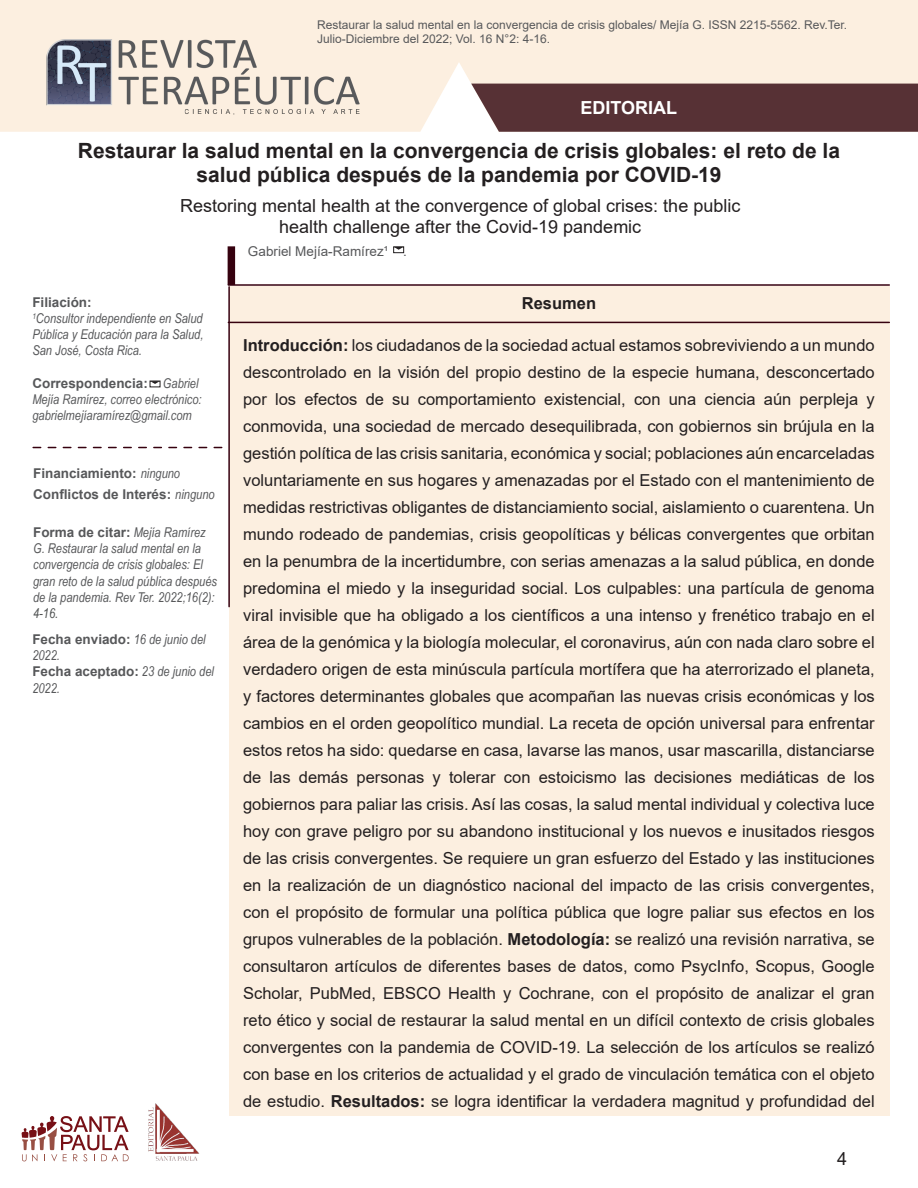
<style>
.page{position:relative;width:918px;height:1188px;background:#fff}
.page>*{position:absolute;margin:0;border:0;box-sizing:border-box;transform-origin:0 0}
.Título_del_artículo{font:700 21px/24.2px "Arial";color:#231f20;text-align:center}
.Título_en_inglés_del{font:18px/20.7px "Arial";color:#231f20;text-align:center}
.t1{font:700 18px "Arial";color:#fff}
.Párrafo_con_sangría{font:16.5px/27px "Arial";color:#231f20;text-align:justify}
.Título_del_artículo-2{font:700 16.5px "Arial";color:#231f20}
.Filiaciones{font:italic 13.5px/16.2px "Arial Narrow";color:#57585a}
.t2{font:700 13.5px "Arial";color:#57585a}
.t3{font:13.5px "Arial";color:#57585a}
.t4{font:12px/14.4px "Arial";color:#57585a}
.s1{font-family:"Arial";font-weight:700;font-style:normal}
.s2{font-family:"Arial Narrow";font-weight:400;font-style:italic}
.s3{color:#4f5252}
.s4{font-weight:700}
</style>
<div class="page">
<img style="left:148px;top:1103px;width:52px;height:58px">
<div style="left:0;top:0;width:918px;height:132px;background:#fcefe0"></div>
<svg style="left:22px;top:1116px;width:107px;height:45px"></svg>
<img style="left:29px;top:20px;width:348px;height:112px">
<div style="left:230px;top:286px;width:660px;height:830px;background:#fcefe0"></div>
<div style="left:471px;top:84px;width:447px;height:48px;background:#573135"></div>
<hr style="left:228px;top:287px;width:2px;height:320px;background:#36010f">
<div style="left:228px;top:246px;width:7px;height:39px;background:#36010f"></div>
<hr style="left:228px;top:284px;width:661px;height:2px;background:#36010f">
<svg style="left:33px;top:447px;width:189px;height:1px"></svg>
<div style="left:393px;top:246px;width:11px;height:7px;border:1px solid #231f20"></div>
<svg style="left:394px;top:247px;width:9px;height:3px"></svg>
<svg style="left:150px;top:381px;width:10px;height:3px"></svg>
<hr style="left:228px;top:322px;width:661px;height:1px;background:#36010f">
<p class="t4" style="left:317px;top:17px;width:532px">Restaurar la salud mental en la convergencia de crisis globales/ Mejía G. ISSN 2215-5562. Rev.Ter.<br>Julio-Diciembre del 2022; Vol. 16 N°2: 4-16.</p>
<p class="t1" style="left:580px;top:95px;width:98px">EDITORIAL</p>
<p class="Título_del_artículo" style="left:78px;top:139px;width:764px">Restaurar la salud mental en la convergencia de crisis globales: el reto de la salud pública después de la pandemia por COVID-19</p>
<p class="Título_en_inglés_del" style="left:180px;top:196px;width:562px">Restoring mental health at the convergence of global crises: the public health challenge after the Covid-19 pandemic</p>
<p class="t3" style="left:248px;top:242px;width:161px">Gabriel Mejía-Ramírez¹ .</p>
<p class="t2" style="left:32px;top:293px;width:61px">Filiación:</p>
<p class="Filiaciones" style="left:32px;top:310px;width:173px;text-align:justify"><sup>1</sup>Consultor independiente en Salud Pública y Educación para la Salud, San José, Costa Rica.</p>
<p class="Filiaciones" style="left:32px;top:375px;width:171px"><span class="s1">Correspondencia:</span> Gabriel<br>Mejía Ramírez, correo electrónico: gabrielmejíaramírez@gmail.com</p>
<p class="t2" style="left:33px;top:463px;width:148px">Financiamiento: <span class="s2">ninguno</span></p>
<p class="t2" style="left:33px;top:485px;width:183px">Conflictos de Interés: <span class="s2">ninguno</span></p>
<p class="Filiaciones" style="left:33px;top:524px;width:186px"><span class="s1">Forma de citar:</span> Mejía Ramírez<br>G. Restaurar la salud mental en la convergencia de crisis globales: El gran reto de la salud pública después de la pandemia. Rev Ter. 2022;16(2):<br><span class="s3">4-16.</span></p>
<p class="Filiaciones" style="left:32px;top:631px;width:175px"><span class="s1">Fecha enviado:</span> 16 de junio del<br>2022.</p>
<p class="Filiaciones" style="left:32px;top:663px;width:183px"><span class="s1">Fecha aceptado:</span> 23 de junio del<br>2022.</p>
<p class="Título_del_artículo-2" style="left:522px;top:292px;width:76px">Resumen</p>
<p class="Párrafo_con_sangría" style="left:243px;top:332px;width:633px"><span class="s4">Introducción:</span> los ciudadanos de la sociedad actual estamos sobreviviendo a un mundo descontrolado en la visión del propio destino de la especie humana, desconcertado por los efectos de su comportamiento existencial, con una ciencia aún perpleja y conmovida, una sociedad de mercado desequilibrada, con gobiernos sin brújula en la gestión política de las crisis sanitaria, económica y social; poblaciones aún encarceladas voluntariamente en sus hogares y amenazadas por el Estado con el mantenimiento de medidas restrictivas obligantes de distanciamiento social, aislamiento o cuarentena. Un mundo rodeado de pandemias, crisis geopolíticas y bélicas convergentes que orbitan en la penumbra de la incertidumbre, con serias amenazas a la salud pública, en donde predomina el miedo y la inseguridad social. Los culpables: una partícula de genoma viral invisible que ha obligado a los científicos a una intenso y frenético trabajo en el área de la genómica y la biología molecular, el coronavirus, aún con nada claro sobre el verdadero origen de esta minúscula partícula mortífera que ha aterrorizado el planeta, y factores determinantes globales que acompañan las nuevas crisis económicas y los cambios en el orden geopolítico mundial. La receta de opción universal para enfrentar estos retos ha sido: quedarse en casa, lavarse las manos, usar mascarilla, distanciarse de las demás personas y tolerar con estoicismo las decisiones mediáticas de los gobiernos para paliar las crisis. Así las cosas, la salud mental individual y colectiva luce hoy con grave peligro por su abandono institucional y los nuevos e inusitados riesgos de las crisis convergentes. Se requiere un gran esfuerzo del Estado y las instituciones en la realización de un diagnóstico nacional del impacto de las crisis convergentes, con el propósito de formular una política pública que logre paliar sus efectos en los grupos vulnerables de la población. <span class="s4">Metodología:</span> se realizó una revisión narrativa, se consultaron artículos de diferentes bases de datos, como PsycInfo, Scopus, Google Scholar, PubMed, EBSCO Health y Cochrane, con el propósito de analizar el gran reto ético y social de restaurar la salud mental en un difícil contexto de crisis globales convergentes con la pandemia de COVID-19. La selección de los artículos se realizó con base en los criterios de actualidad y el grado de vinculación temática con el objeto de estudio. <span class="s4">Resultados:</span> se logra identificar la verdadera magnitud y profundidad del</p>
<p class="Título_en_inglés_del" style="left:837px;top:1149px;width:12px">4</p>
</div>
